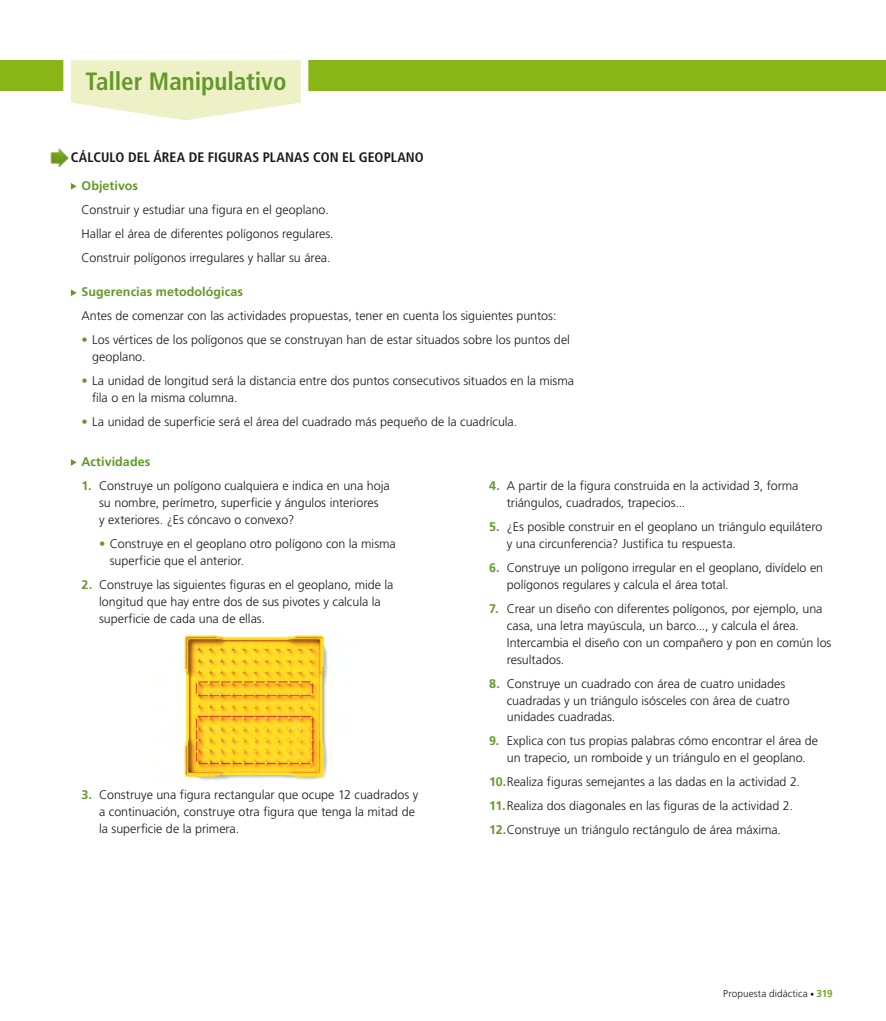
<style>
.page{position:relative;width:886px;height:1021px;background:#fff}
.page>*{position:absolute;margin:0;border:0;box-sizing:border-box;transform-origin:0 0}
.t1{font:700 condensed 25px "Frutiger";letter-spacing:-.005em;color:#629928}
.t2{font:700 condensed 13.75px "Frutiger";letter-spacing:.005em;color:#1a171c}
.t3{font:300 12.5px/16.9px "Frutiger";color:#1a171c}
.t4{font:700 12.5px "Frutiger";letter-spacing:.005em;color:#629928}
.t5{font:300 10px "Frutiger";letter-spacing:.01em;color:#1a171c}
.s1{font-weight:700;color:#629928}
.s2{color:#629928}
.s3{font-weight:700;color:#71a81d}
</style>
<div class="page">
<div style="left:0;top:60px;width:886px;height:30px;background:#8ab518"></div>
<svg style="left:60px;top:60px;width:253px;height:61px"></svg>
<svg style="left:71px;top:183px;width:6px;height:7px"></svg>
<svg style="left:71px;top:289px;width:6px;height:7px"></svg>
<img style="left:51px;top:149px;width:17px;height:18px">
<svg style="left:71px;top:459px;width:6px;height:7px"></svg>
<img style="left:184px;top:632px;width:144px;height:148px">
<p class="t1" style="left:86px;top:67px;width:202px">Taller Manipulativo</p>
<p class="t2" style="left:71px;top:149px;width:354px">CÁLCULO DEL ÁREA DE FIGURAS PLANAS CON EL GEOPLANO</p>
<p class="t3" style="left:81px;top:173px;width:254px;line-height:24px"><span class="s1">Objetivos<br></span>Construir y estudiar una figura en el geoplano.<br>Hallar el área de diferentes polígonos regulares.<br>Construir polígonos irregulares y hallar su área.</p>
<p class="t3" style="left:81px;top:280px;width:477px;line-height:24px"><span class="s1">Sugerencias metodológicas<br></span>Antes de comenzar con las actividades propuestas, tener en cuenta los siguientes puntos:</p>
<p class="t3" style="left:92px;top:331px;width:479px;text-indent:-11px"><span class="s2">•</span> Los vértices de los polígonos que se construyan han de estar situados sobre los puntos del geoplano.</p>
<p class="t3" style="left:92px;top:372px;width:483px;text-indent:-11px"><span class="s2">•</span> La unidad de longitud será la distancia entre dos puntos consecutivos situados en la misma fila o en la misma columna.</p>
<p class="t3" style="left:81px;top:413px;width:437px"><span class="s2">•</span> La unidad de superficie será el área del cuadrado más pequeño de la cuadrícula.</p>
<p class="t4" style="left:81px;top:454px;width:70px">Actividades</p>
<p class="t3" style="left:99px;top:477px;width:292px;text-indent:-18px"><span class="s1">1.</span> Construye un polígono cualquiera e indica en una hoja su nombre, perímetro, superficie y ángulos interiores<br>y exteriores. ¿Es cóncavo o convexo?</p>
<p class="t3" style="left:110px;top:535px;width:287px;text-indent:-11px"><span class="s2">•</span> Construye en el geoplano otro polígono con la misma superficie que el anterior.</p>
<p class="t3" style="left:99px;top:576px;width:296px;text-indent:-18px"><span class="s1">2.</span> Construye las siguientes figuras en el geoplano, mide la longitud que hay entre dos de sus pivotes y calcula la superficie de cada una de ellas.</p>
<p class="t3" style="left:507px;top:478px;width:293px;text-indent:-18px"><span class="s1">4.</span> A partir de la figura construida en la actividad 3, forma triángulos, cuadrados, trapecios...</p>
<p class="t3" style="left:507px;top:518px;width:317px;text-indent:-18px"><span class="s1">5.</span> ¿Es posible construir en el geoplano un triángulo equilátero y una circunferencia? Justifica tu respuesta.</p>
<p class="t3" style="left:507px;top:559px;width:318px;text-indent:-18px"><span class="s1">6.</span> Construye un polígono irregular en el geoplano, divídelo en polígonos regulares y calcula el área total.</p>
<p class="t3" style="left:507px;top:600px;width:326px;text-indent:-18px"><span class="s1">7.</span> Crear un diseño con diferentes polígonos, por ejemplo, una casa, una letra mayúscula, un barco..., y calcula el área.<br>Intercambia el diseño con un compañero y pon en común los resultados.</p>
<p class="t3" style="left:507px;top:675px;width:284px;text-indent:-18px"><span class="s1">8.</span> Construye un cuadrado con área de cuatro unidades cuadradas y un triángulo isósceles con área de cuatro unidades cuadradas.</p>
<p class="t3" style="left:489px;top:732px;width:331px;text-align:center"><span class="s1">9.</span> Explica con tus propias palabras cómo encontrar el área de un trapecio, un romboide y un triángulo en el geoplano.</p>
<p class="t3" style="left:489px;top:773px;width:312px"><span class="s1">10.</span> Realiza figuras semejantes a las dadas en la actividad 2.</p>
<p class="t3" style="left:489px;top:797px;width:305px"><span class="s1">11.</span> Realiza dos diagonales en las figuras de la actividad 2.</p>
<p class="t3" style="left:489px;top:821px;width:293px"><span class="s1">12.</span> Construye un triángulo rectángulo de área máxima.</p>
<p class="t3" style="left:99px;top:786px;width:320px;text-indent:-18px"><span class="s1">3.</span> Construye una figura rectangular que ocupe 12 cuadrados y a continuación, construye otra figura que tenga la mitad de la superficie de la primera.</p>
<p class="t5" style="left:723px;top:987px;width:111px">Propuesta didáctica <span class="s3">319</span></p>
</div>
